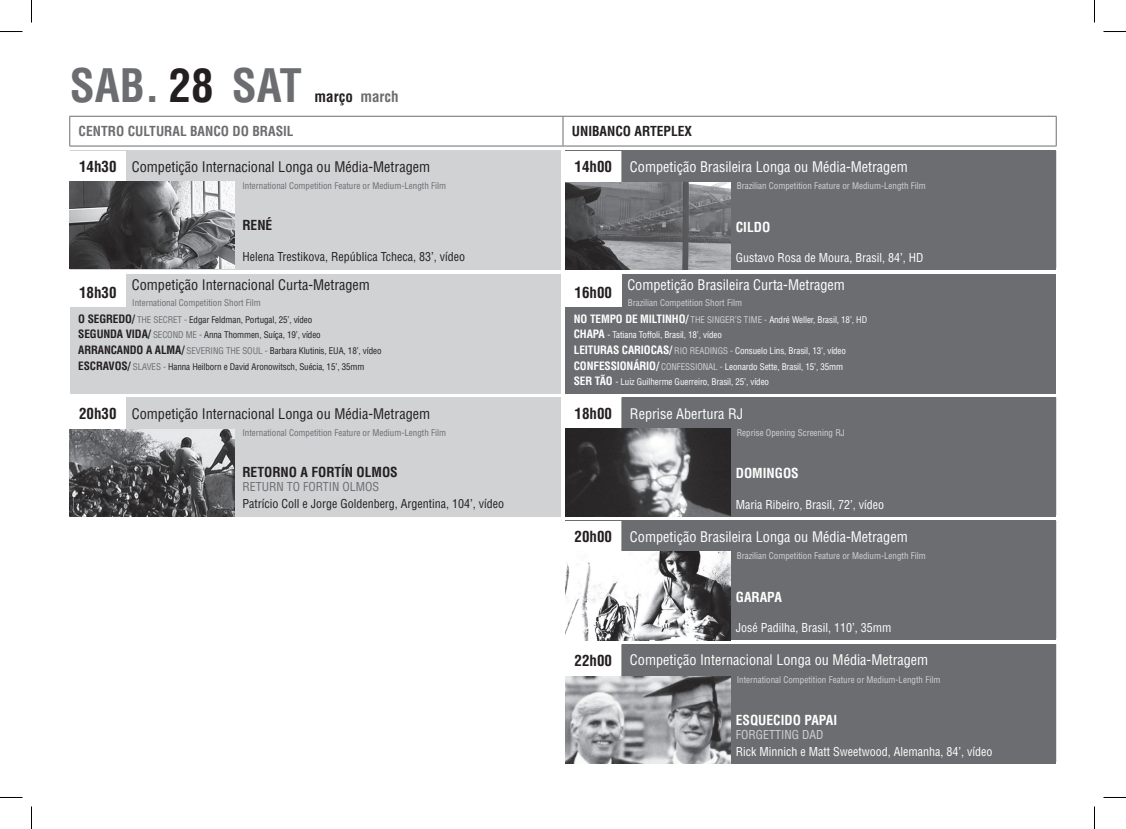
<style>
.page{position:relative;width:1126px;height:829px;background:#fff}
.page>*{position:absolute;margin:0;border:0;box-sizing:border-box;transform-origin:0 0}
.t1{font:700 condensed 45px "Helvetica LT Std";color:#6c6d70}
.t2{font:700 condensed 15px "Helvetica LT Std";color:#231f20}
.t3{font:700 condensed 15px "Helvetica";color:#231f20}
.t4{font:condensed 14.25px "Helvetica LT Std";color:#fff}
.t5{font:condensed 14.25px "Helvetica LT Std";color:#231f20}
.t6{font:700 condensed 13.5px "Helvetica LT Std";color:#231f20}
.t7{font:700 condensed 13.5px "Helvetica LT Std";color:#fff}
.t8{font:700 condensed 13.5px "Helvetica LT Std";color:#6c6d70}
.t9{font:condensed 12px "Helvetica LT Std";color:#fff}
.t10{font:condensed 12px "Helvetica LT Std";color:#231f20}
.t11{font:condensed 12px "Helvetica";color:#6c6d70}
.t12{font:condensed 12px "Helvetica";color:#d1d2d4}
.t13{font:700 condensed 11.25px "Helvetica LT Std";letter-spacing:-.01em;color:#fff}
.t14{font:700 condensed 11.25px "Helvetica LT Std";letter-spacing:-.01em;color:#231f20}
.t15{font:condensed 9px "Helvetica LT Std";color:#d1d2d4}
.t16{font:condensed 9px "Helvetica LT Std";color:#6c6d70}
.t17{font:condensed 9px/15.6px "Helvetica LT Std";letter-spacing:-.01em;color:#fff}
.t18{font:condensed 9px "Helvetica";letter-spacing:-.01em;color:#231f20}
.s1{color:#231f20}
.s2{color:#6c6d70}
.s3{font-weight:700;font-size:15px}
.s4{font-weight:700;font-size:11.25px;color:#231f20}
.s5{font-family:"Helvetica LT Std";color:#6c6d70}
.s6{font-weight:700;font-size:11.25px;color:#fff}
.s7{color:#d1d2d4}
.s8{font-weight:700;font-size:11.25px}
</style>
<div class="page">
<hr style="left:69px;top:116px;width:494px;height:1px;background:#6c6d70">
<svg style="left:69px;top:117px;width:1px;height:29px"></svg>
<hr style="left:563px;top:116px;width:494px;height:1px;background:#6c6d70">
<svg style="left:563px;top:117px;width:1px;height:29px"></svg>
<svg style="left:1056px;top:117px;width:1px;height:29px"></svg>
<hr style="left:69px;top:146px;width:494px;height:1px;background:#6c6d70">
<hr style="left:563px;top:146px;width:494px;height:1px;background:#6c6d70">
<div style="left:621px;top:520px;width:435px;height:118px;background:#6c6d70"></div>
<div style="left:70px;top:151px;width:491px;height:119px;background:#d1d2d4"></div>
<div style="left:70px;top:151px;width:56px;height:31px;background:#fff"></div>
<img style="left:70px;top:182px;width:165px;height:87px">
<div style="left:70px;top:274px;width:491px;height:119px;background:#d1d2d4"></div>
<div style="left:70px;top:274px;width:56px;height:32px;background:#fff"></div>
<div style="left:70px;top:397px;width:491px;height:119px;background:#d1d2d4"></div>
<div style="left:70px;top:397px;width:56px;height:32px;background:#fff"></div>
<img style="left:70px;top:429px;width:165px;height:87px">
<div style="left:621px;top:151px;width:435px;height:117px;background:#6c6d70"></div>
<img style="left:565px;top:182px;width:165px;height:88px">
<div style="left:565px;top:274px;width:491px;height:119px;background:#6c6d70"></div>
<div style="left:565px;top:274px;width:56px;height:32px;background:#fff"></div>
<div style="left:621px;top:397px;width:435px;height:118px;background:#6c6d70"></div>
<img style="left:565px;top:428px;width:165px;height:88px">
<img style="left:565px;top:551px;width:165px;height:89px">
<div style="left:621px;top:644px;width:435px;height:117px;background:#6c6d70"></div>
<img style="left:565px;top:676px;width:165px;height:87px">
<svg style="left:0;top:31px;width:22px;height:1px"></svg>
<svg style="left:1103px;top:31px;width:23px;height:1px"></svg>
<svg style="left:0;top:797px;width:22px;height:1px"></svg>
<svg style="left:1103px;top:797px;width:23px;height:1px"></svg>
<svg style="left:31px;top:0;width:1px;height:22px"></svg>
<svg style="left:31px;top:806px;width:1px;height:22px"></svg>
<svg style="left:1094px;top:0;width:1px;height:22px"></svg>
<svg style="left:1094px;top:806px;width:1px;height:22px"></svg>
<h1 class="t1" style="left:70px;top:57px;width:234px">SAB. <span class="s1">28</span> SAT</h1>
<h2 class="t3" style="left:315px;top:88px;width:86px">março <span class="s2">march</span></h2>
<h3 class="t8" style="left:79px;top:123px;width:217px">CENTRO CULTURAL BANCO DO BRASIL</h3>
<h3 class="t6" style="left:572px;top:123px;width:122px">UNIBANCO ARTEPLEX</h3>
<h3 class="t5" style="left:79px;top:157px;width:353px"><span class="s3">14H30</span> Competição Internacional Longa ou Média-Metragem</h3>
<p class="t16" style="left:242px;top:180px;width:205px">International Competition Feature or Medium-Length Film</p>
<h3 class="t6" style="left:242px;top:217px;width:31px">RENÉ</h3>
<h3 class="t10" style="left:242px;top:249px;width:224px">Helena Trestikova, República Tcheca, 83’, vídeo</h3>
<h2 class="t2" style="left:79px;top:283px;width:39px">18H30</h2>
<h3 class="t5" style="left:132px;top:276px;width:240px">Competição Internacional Curta-Metragem</h3>
<p class="t16" style="left:132px;top:297px;width:130px">International Competition Short Film</p>
<p class="t14" style="left:78px;top:311px;width:23px">O SEGREDO</p>
<p class="t16" style="left:132px;top:314px;width:33px"><span class="s4">/</span> The Secret</p>
<p class="t18" style="left:184px;top:314px;width:130px"><span class="s5">-</span> Edgar Feldman, Portugal, 25’, vídeo</p>
<p class="t14" style="left:78px;top:327px;width:14px">SEGUNDA</p>
<p class="t16" style="left:126px;top:329px;width:39px"><span class="s4">VIDA/</span> Second</p>
<p class="t18" style="left:186px;top:329px;width:137px"><span class="s5">Me -</span> Anna Thommen, Suíça, 19’, vídeo</p>
<p class="t14" style="left:78px;top:343px;width:14px">ARRANCANDO</p>
<p class="t16" style="left:146px;top:345px;width:51px"><span class="s4">A ALMA/</span> Severing</p>
<p class="t16" style="left:226px;top:345px;width:6px">the</p>
<p class="t16" style="left:242px;top:345px;width:11px">Soul</p>
<p class="t18" style="left:265px;top:345px;width:118px"><span class="s5">-</span> Barbara Klutinis, EUA, 18’, vídeo</p>
<p class="t14" style="left:78px;top:358px;width:13px">ESCRAVOS</p>
<p class="t16" style="left:128px;top:360px;width:16px"><span class="s4">/</span> Slaves</p>
<p class="t18" style="left:163px;top:360px;width:203px"><span class="s5">-</span> Hanna Heilborn e David Aronowitsch, Suécia, 15’, 35mm</p>
<h3 class="t5" style="left:79px;top:404px;width:353px"><span class="s3">20H30</span> Competição Internacional Longa ou Média-Metragem</h3>
<p class="t16" style="left:242px;top:427px;width:205px">International Competition Feature or Medium-Length Film</p>
<h3 class="t6" style="left:242px;top:464px;width:17px">RETORNO</h3>
<h3 class="t6" style="left:300px;top:464px;width:74px">A FORTÍN OLMOS</h3>
<h3 class="t11" style="left:242px;top:479px;width:15px">Retur</h3>
<h3 class="t11" style="left:276px;top:479px;width:103px">n to Forti n Olmos</h3>
<h3 class="t10" style="left:242px;top:495px;width:263px">Patrício Coll e Jorge Goldenberg, Argentina, 104’, vídeo</h3>
<h2 class="t2" style="left:575px;top:157px;width:39px">14H00</h2>
<h3 class="t4" style="left:630px;top:158px;width:279px">Competição Brasileira Longa ou Média-Metragem</h3>
<p class="t15" style="left:737px;top:180px;width:191px">Brazilian Competition Feature or Medium-Length Film</p>
<h3 class="t7" style="left:736px;top:218px;width:15px">CILDO</h3>
<h3 class="t9" style="left:736px;top:250px;width:189px">Gustavo Rosa de Moura, Brasil, 84’, HD</h3>
<h2 class="t2" style="left:575px;top:283px;width:39px">16H00</h2>
<h3 class="t4" style="left:627px;top:276px;width:219px">Competição Brasileira Curta-Metragem</h3>
<p class="t15" style="left:628px;top:297px;width:116px">Brazilian Competition Short Film</p>
<p class="t13" style="left:574px;top:311px;width:30px">NO TEMPO</p>
<p class="t13" style="left:625px;top:311px;width:29px">DE MILTIN</p>
<p class="t15" style="left:672px;top:314px;width:46px"><span class="s6">HO/</span> The Singer</p>
<p class="t15" style="left:735px;top:314px;width:19px">’s Time</p>
<p class="t17" style="left:764px;top:311px;width:104px"><span class="s7">-</span> André Weller, Brasil, 18’, HD</p>
<p class="t13" style="left:574px;top:327px;width:20px">CHAPA</p>
<p class="t17" style="left:607px;top:327px;width:116px">- Tatiana Toffoli, Brasil, 18’, vídeo</p>
<p class="t13" style="left:574px;top:343px;width:13px">LEITURAS</p>
<p class="t13" style="left:622px;top:343px;width:13px">CARIOCAS</p>
<p class="t15" style="left:669px;top:345px;width:32px"><span class="s6">/</span> Rio Readings</p>
<p class="t17" style="left:730px;top:343px;width:117px"><span class="s7">-</span> Consuelo Lins, Brasil, 13’, vídeo</p>
<p class="t13" style="left:574px;top:358px;width:13px">CONFESSION</p>
<p class="t15" style="left:633px;top:360px;width:39px"><span class="s6">ÁRIO/</span> Confessional</p>
<p class="t17" style="left:574px;top:358px;width:271px;text-indent:146px"><span class="s7">-</span> Leonardo Sette, Brasil, 15’, 35mm<br><span class="s8">SER TÃO</span> - Luiz Guilherme Guerreiro, Brasil, 25’, vídeo</p>
<h2 class="t2" style="left:575px;top:404px;width:39px">18H00</h2>
<h3 class="t4" style="left:630px;top:404px;width:115px">Reprise Abertura RJ</h3>
<p class="t15" style="left:737px;top:427px;width:110px">Reprise Opening Screening RJ</p>
<h2 class="t2" style="left:575px;top:527px;width:39px">20H00</h2>
<h2 class="t2" style="left:575px;top:650px;width:39px">22H00</h2>
<h3 class="t7" style="left:736px;top:465px;width:17px">DOMINGOS</h3>
<h3 class="t9" style="left:736px;top:496px;width:150px">Maria Ribeiro, Brasil, 72’, vídeo</h3>
<h3 class="t4" style="left:630px;top:527px;width:279px">Competição Brasileira Longa ou Média-Metragem</h3>
<p class="t15" style="left:737px;top:550px;width:191px">Brazilian Competition Feature or Medium-Length Film</p>
<h3 class="t7" style="left:736px;top:588px;width:17px">GARAPA</h3>
<h3 class="t9" style="left:736px;top:620px;width:157px">José Padilha, Brasil, 110’, 35mm</h3>
<h3 class="t4" style="left:630px;top:651px;width:300px">Competição Internacional Longa ou Média-Metragem</h3>
<p class="t15" style="left:737px;top:673px;width:205px">International Competition Feature or Medium-Length Film</p>
<h3 class="t7" style="left:736px;top:711px;width:31px">ESQUECIDO</h3>
<h3 class="t7" style="left:804px;top:711px;width:15px">PAPAI</h3>
<h3 class="t12" style="left:736px;top:727px;width:34px">Forgetti</h3>
<h3 class="t12" style="left:784px;top:727px;width:33px">ng Dad</h3>
<h3 class="t9" style="left:736px;top:743px;width:258px">Rick Minnich e Matt Sweetwood, Alemanha, 84’, vídeo</h3>
</div>
